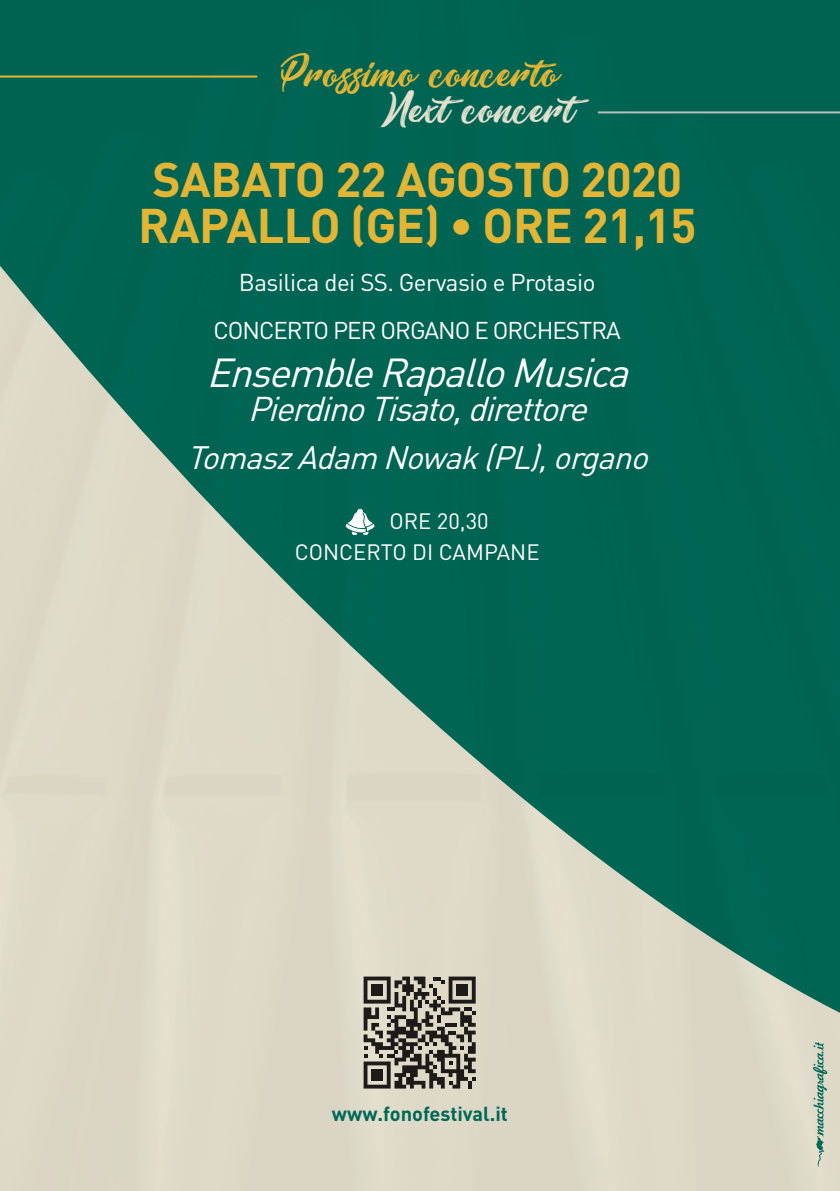
<style>
.page{position:relative;width:840px;height:1191px;background:#fff}
.page>*{position:absolute;margin:0;border:0;box-sizing:border-box;transform-origin:0 0}
.t1{font:700 48px/46px "DIN Pro";letter-spacing:-.01em;color:#e3b535}
.t2{font:italic 40px "DIN Pro";color:#fff}
.t3{font:39px/36px "Barbershop in Thailand";color:#e3b535}
.t4{font:italic 34px "DIN Pro";color:#fff}
.t5{font:italic 32px "DIN Pro";color:#fff}
.t6{font:24px "DIN Pro";letter-spacing:-.02em;color:#fff}
.t7{font:24px "DIN Pro";letter-spacing:-.04em;color:#fff}
.t8{font:22px/30.4px "DIN Pro";color:#fff}
.t9{font:700 20px "DIN Pro";color:#006856}
.s1{color:#e5e0ce}
</style>
<div class="page">
<img style="left:0;top:0;width:839px;height:1191px">
<svg style="left:363px;top:976px;width:112px;height:112px;background:#7d796f"></svg>
<svg style="left:812px;top:1042px;width:14px;height:124px;background:#a7bdac"></svg>
<hr style="left:0;top:76px;width:257px;height:2px;background:#e3b535">
<hr style="left:597px;top:111px;width:242px;height:2px;background:#bcbdc0">
<svg style="left:345px;top:508px;width:29px;height:28px"></svg>
<p class="t3" style="left:380px;top:55px;width:218px;text-indent:-101px">Prossimo concerto<br><span class="s1">Nextconcert</span></p>
<p class="t1" style="left:138px;top:155px;width:559px">SABATO 22 AGOSTO 2020<br>RAPALLO (GE) • ORE 21,15</p>
<p class="t6" style="left:239px;top:266px;width:358px">Basilica dei SS. Gervasio e Protasio</p>
<p class="t7" style="left:213px;top:314px;width:408px">CONCERTO PER ORGANO E ORCHESTRA</p>
<p class="t2" style="left:206px;top:345px;width:436px">EnsembleRapalloMusica</p>
<p class="t4" style="left:248px;top:385px;width:351px">PierdinoTisato,direttore</p>
<p class="t5" style="left:187px;top:436px;width:473px">TomaszAdam Nowak(PL),organo</p>
<p class="t8" style="left:294px;top:505px;width:246px;text-indent:95px">ORE 20,30<br>CONCERTO DI CAMPANE</p>
<p class="t9" style="left:332px;top:1099px;width:177px">www.fonofestival.it</p>
</div>
